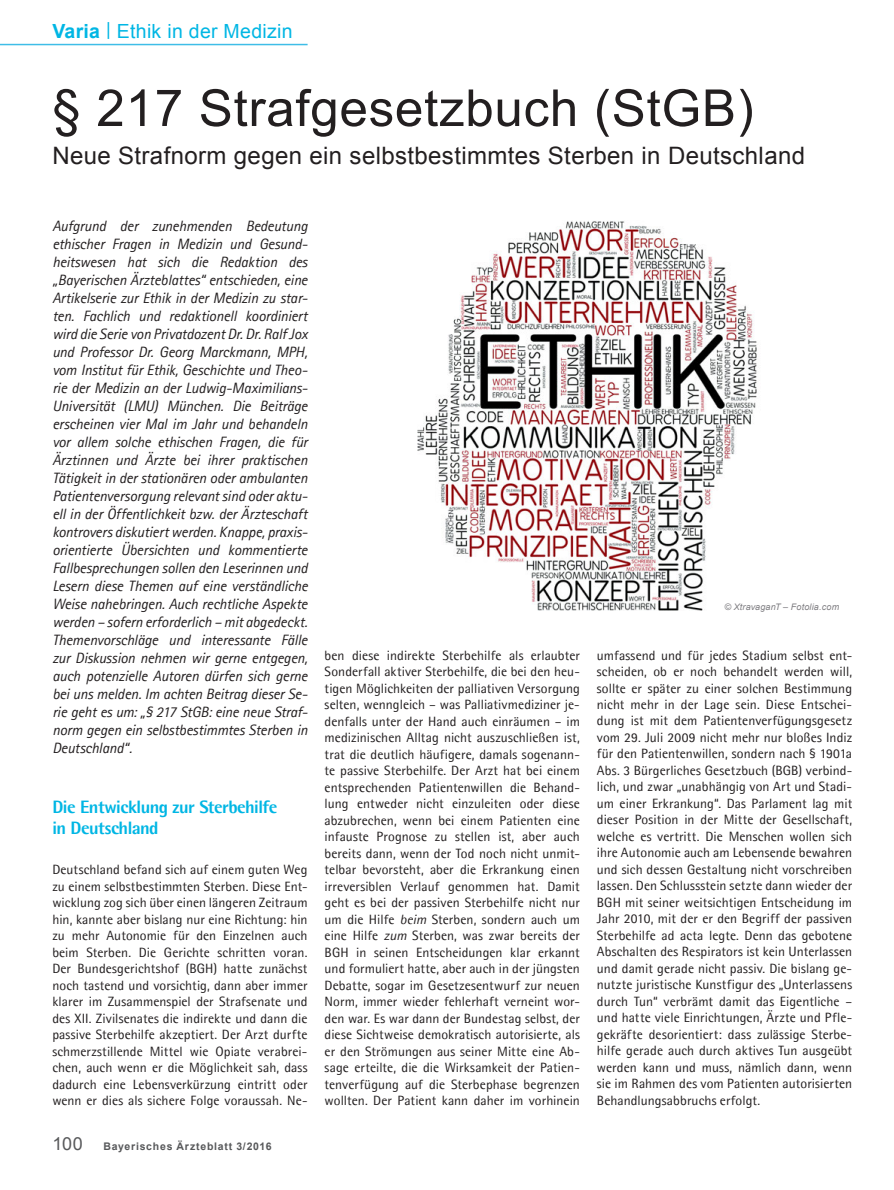
<style>
.page{position:relative;width:894px;height:1190px;background:#fff}
.page>*{position:absolute;margin:0;border:0;box-sizing:border-box;transform-origin:0 0}
.t1{font:51px "Arial";letter-spacing:.015em;color:#231f20}
.t2{font:24px "Arial";letter-spacing:.015em;color:#231f20}
.t3{font:19.5px "Arial";letter-spacing:.015em;color:#00b6e4}
.t4{font:800 18px/21px "Agfa Rotis Semisans";letter-spacing:-.03em;color:#00b6e4}
.t5{font:italic 15px/18px "Agfa Rotis Sans Serif";letter-spacing:-.01em;color:#231f20;text-align:justify}
.t6{font:13.5px/16.5px "Agfa Rotis Semisans";letter-spacing:.005em;color:#231f20;text-align:justify}
.t7{font:700 10.5px "Arial";letter-spacing:.07em;color:#58595b}
.t8{font:italic 9px "Arial";letter-spacing:.02em;color:#807f83}
.s1{font-weight:700}
.s2{font-weight:400;font-size:18px}
.s3{font-style:italic}
</style>
<div class="page">
<hr style="left:0;top:44px;width:307px;height:1px;background:#3ebde7">
<img style="left:417px;top:221px;width:340px;height:390px">
<h3 class="t3" style="left:52px;top:20px;width:242px"><span class="s1">Varia</span> <sup>|</sup> Ethik in der Medizin</h3>
<h1 class="t1" style="left:52px;top:80px;width:702px">§ 217 Strafgesetzbuch (StGB)</h1>
<h2 class="t2" style="left:52px;top:142px;width:754px">Neue Strafnorm gegen ein selbstbestimmtes Sterben in Deutschland</h2>
<p class="t5" style="left:52px;top:218px;width:257px">Aufgrund der zunehmenden Bedeutung ethischer Fragen in Medizin und Gesund&shy;heitswesen hat sich die Redaktion des „Bayerischen Ärzteblattes“ entschieden, eine Artikelserie zur Ethik in der Medizin zu star&shy;ten. Fachlich und redaktionell koordiniert wird die Serie von Privatdozent Dr. Dr. Ralf Jox und Professor Dr. Georg Marckmann, MPH, vom Institut für Ethik, Geschichte und Theo&shy;rie der Medizin an der Ludwig-Maximilians-Universität (LMU) München. Die Beiträge erscheinen vier Mal im Jahr und behandeln vor allem solche ethischen Fragen, die für Ärztinnen und Ärzte bei ihrer praktischen Tätigkeit in der stationären oder ambulanten Patientenversorgung relevant sind oder aktu&shy;ell in der Öffentlichkeit bzw. der Ärzteschaft kontrovers diskutiert werden. Knappe, praxis&shy;orientierte Übersichten und kommentierte Fallbesprechungen sollen den Leserinnen und Lesern diese Themen auf eine verständliche Weise nahebringen. Auch rechtliche Aspekte werden – sofern erforderlich – mit abgedeckt.<br>Themenvorschläge und interessante Fälle zur Diskussion nehmen wir gerne entgegen, auch potenzielle Autoren dürfen sich gerne bei uns melden. Im achten Beitrag dieser Se&shy;rie geht es um: „§ 217 StGB: eine neue Straf&shy;norm gegen ein selbstbestimmtes Sterben in Deutschland“.</p>
<h3 class="t4" style="left:52px;top:796px;width:226px">Die Entwicklung zur Sterbehilfe in Deutschland</h3>
<p class="t6" style="left:52px;top:861px;width:257px">Deutschland befand sich auf einem guten Weg zu einem selbstbestimmten Sterben. Diese Ent&shy;wicklung zog sich über einen längeren Zeitraum hin, kannte aber bislang nur eine Richtung: hin zu mehr Autonomie für den Einzelnen auch beim Sterben. Die Gerichte schritten voran.<br>Der Bundesgerichtshof (BGH) hatte zunächst noch tastend und vorsichtig, dann aber immer klarer im Zusammenspiel der Strafsenate und des XII. Zivilsenates die indirekte und dann die passive Sterbehilfe akzeptiert. Der Arzt durfte schmerzstillende Mittel wie Opiate verabrei&shy;chen, auch wenn er die Möglichkeit sah, dass dadurch eine Lebensverkürzung eintritt oder wenn er dies als sichere Folge voraussah. Ne-</p>
<p class="t7" style="left:52px;top:1140px;width:221px"><span class="s2">100</span> Bayerisches Ärzteblatt 3/2016</p>
<p class="t8" style="left:724px;top:602px;width:116px">© XtravaganT – Fotolia.com</p>
<p class="t6" style="left:324px;top:647px;width:257px">ben diese indirekte Sterbehilfe als erlaubter Sonderfall aktiver Sterbehilfe, die bei den heu&shy;tigen Möglichkeiten der palliativen Versorgung selten, wenngleich – was Palliativmediziner je&shy;denfalls unter der Hand auch einräumen – im medizinischen Alltag nicht auszuschließen ist, trat die deutlich häufigere, damals sogenann&shy;te passive Sterbehilfe. Der Arzt hat bei einem entsprechenden Patientenwillen die Behand&shy;lung entweder nicht einzuleiten oder diese abzubrechen, wenn bei einem Patienten eine infauste Prognose zu stellen ist, aber auch bereits dann, wenn der Tod noch nicht unmit&shy;telbar bevorsteht, aber die Erkrankung einen irreversiblen Verlauf genommen hat. Damit geht es bei der passiven Sterbehilfe nicht nur um die Hilfe <span class="s3">beim</span> Sterben, sondern auch um eine Hilfe <span class="s3">zum</span> Sterben, was zwar bereits der BGH in seinen Entscheidungen klar erkannt und formuliert hatte, aber auch in der jüngsten Debatte, sogar im Gesetzesentwurf zur neuen Norm, immer wieder fehlerhaft verneint wor&shy;den war. Es war dann der Bundestag selbst, der diese Sichtweise demokratisch autorisierte, als er den Strömungen aus seiner Mitte eine Ab&shy;sage erteilte, die die Wirksamkeit der Patien&shy;tenverfügung auf die Sterbephase begrenzen wollten. Der Patient kann daher im vorhinein</p>
<p class="t6" style="left:597px;top:647px;width:257px">umfassend und für jedes Stadium selbst ent&shy;scheiden, ob er noch behandelt werden will, sollte er später zu einer solchen Bestimmung nicht mehr in der Lage sein. Diese Entschei&shy;dung ist mit dem Patientenverfügungsgesetz vom 29. Juli 2009 nicht mehr nur bloßes Indiz für den Patientenwillen, sondern nach § 1901a Abs. 3 Bürgerliches Gesetzbuch (BGB) verbind&shy;lich, und zwar „unabhängig von Art und Stadi&shy;um einer Erkrankung“. Das Parlament lag mit dieser Position in der Mitte der Gesellschaft, welche es vertritt. Die Menschen wollen sich ihre Autonomie auch am Lebensende bewahren und sich dessen Gestaltung nicht vorschreiben lassen. Den Schlussstein setzte dann wieder der BGH mit seiner weitsichtigen Entscheidung im Jahr 2010, mit der er den Begriff der passiven Sterbehilfe ad acta legte. Denn das gebotene Abschalten des Respirators ist kein Unterlassen und damit gerade nicht passiv. Die bislang ge&shy;nutzte juristische Kunstfigur des „Unterlassens durch Tun“ verbrämt damit das Eigentliche – und hatte viele Einrichtungen, Ärzte und Pfle&shy;gekräfte desorientiert: dass zulässige Sterbe&shy;hilfe gerade auch durch aktives Tun ausgeübt werden kann und muss, nämlich dann, wenn sie im Rahmen des vom Patienten autorisierten Behandlungsabbruchs erfolgt.</p>
</div>
